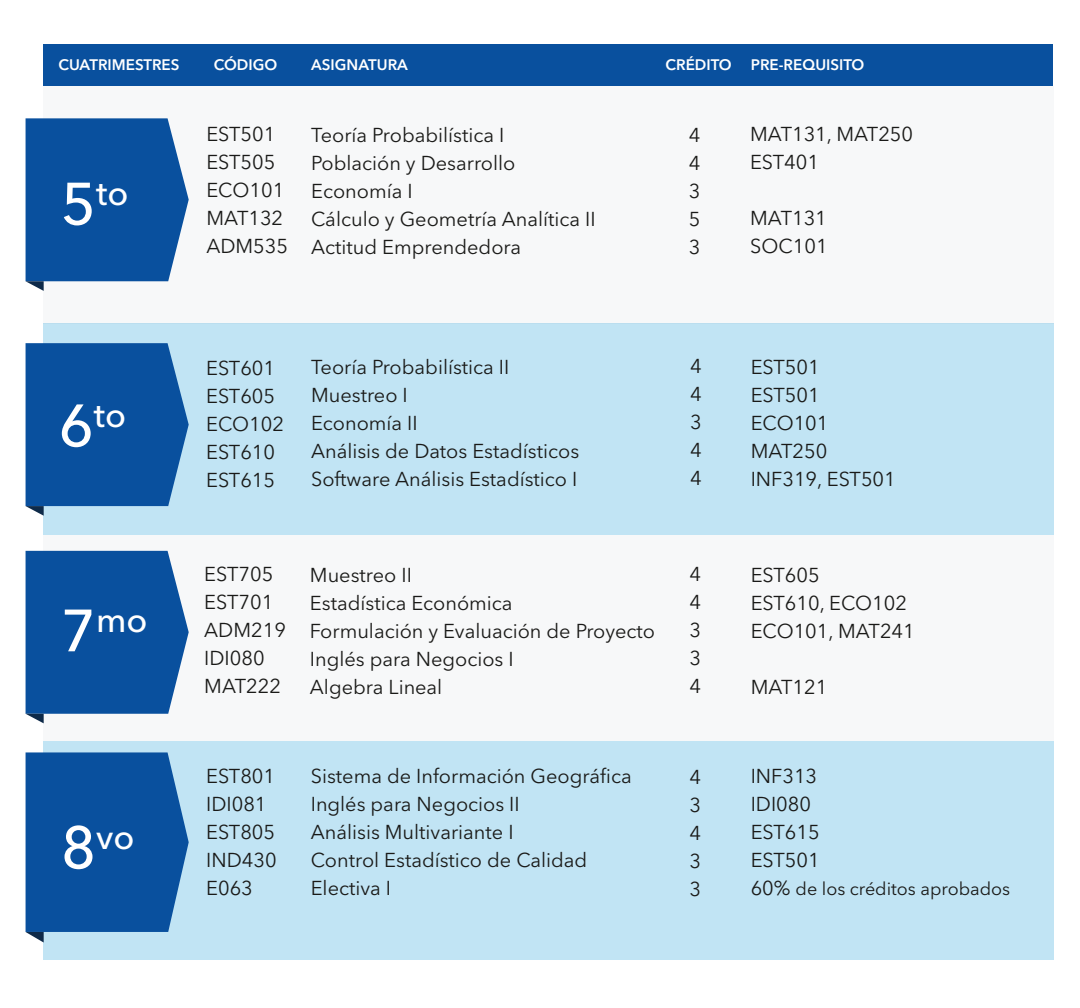
<style>
.page{position:relative;width:1080px;height:1008px;background:#fff}
.page>*{position:absolute;margin:0;border:0;box-sizing:border-box;transform-origin:0 0}
.t1{font:500 34.4px "Avenir Next LT Pro";color:#fff}
.t2{font:20px/28px "Avenir Next LT Pro";color:#1a1a18}
.t3{font:18px "Avenir Next LT Pro";color:#1a1a18}
.t4{font:600 15.2px "Avenir Next LT Pro";color:#fff}
.s1{font-size:59px}
.s2{font-size:20px}
</style>
<div class="page">
<div style="left:44px;top:86px;width:1010px;height:238px;background:#f7f8f9"></div>
<svg style="left:26px;top:118px;width:163px;height:173px;background:#2463a8"></svg>
<div style="left:44px;top:323px;width:1010px;height:212px;background:#c1e4f4"></div>
<svg style="left:26px;top:343px;width:163px;height:173px;background:#1e61a7"></svg>
<div style="left:44px;top:535px;width:1010px;height:206px;background:#f7f8f9"></div>
<svg style="left:26px;top:551px;width:163px;height:172px;background:#2362a7"></svg>
<div style="left:44px;top:741px;width:1010px;height:219px;background:#c1e4f4"></div>
<svg style="left:26px;top:752px;width:163px;height:191px;background:#1f61a8"></svg>
<div style="left:44px;top:44px;width:1009px;height:42px;background:#09509e"></div>
<p class="t4" style="left:58px;top:55px;width:123px">CUATRIMESTRES</p>
<p class="t4" style="left:214px;top:55px;width:65px">CÓDIGO</p>
<p class="t4" style="left:311px;top:55px;width:98px">ASIGNATURA</p>
<p class="t4" style="left:666px;top:55px;width:68px">CRÉDITO</p>
<p class="t4" style="left:751px;top:55px;width:115px">PRE-REQUISITO</p>
<h1 class="t1" style="left:61px;top:172px;width:69px"><span class="s1">5</span>to</h1>
<h1 class="t1" style="left:59px;top:394px;width:69px"><span class="s1">6</span>to</h1>
<h1 class="t1" style="left:61px;top:599px;width:88px"><span class="s1">7</span>mo</h1>
<h1 class="t1" style="left:61px;top:816px;width:75px"><span class="s1">8</span>vo</h1>
<p class="t2" style="left:206px;top:120px;width:83px">EST501<br>EST505<br>ECO101<br>MAT132<br>ADM535</p>
<p class="t2" style="left:750px;top:120px;width:165px">MAT131, MAT250<br>EST401</p>
<p class="t2" style="left:311px;top:121px;width:286px">Teoría Probabilística I<br>Población y Desarrollo<br>Economía I<br>Cálculo y Geometría Analítica II<br>Actitud Emprendedora</p>
<p class="t2" style="left:689px;top:121px;width:13px;text-align:justify">4<br>4<br>3<br>5<br>3</p>
<p class="t2" style="left:750px;top:204px;width:79px">MAT131<br>SOC101</p>
<p class="t2" style="left:311px;top:353px;width:270px">Teoría Probabilística II<br>Muestreo I<br>Economía II<br>Análisis de Datos Estadísticos<br>Software Análisis Estadístico I</p>
<p class="t2" style="left:206px;top:354px;width:79px">EST601<br>EST605<br>ECO102<br>EST610<br>EST615</p>
<p class="t2" style="left:690px;top:352px;width:13px;text-align:justify">4<br>4<br>3<br>4<br>4</p>
<p class="t2" style="left:204px;top:559px;width:83px">EST705<br>EST701<br>ADM219<br>IDI080<br>MAT222</p>
<p class="t2" style="left:689px;top:559px;width:13px;text-align:justify">4<br>4<br>3<br>3<br>4</p>
<p class="t2" style="left:310px;top:561px;width:347px">Muestreo II<br>Estadística Económica<br>Formulación y Evaluación de Proyecto<br>Inglés para Negocios I<br>Algebra Lineal</p>
<p class="t2" style="left:311px;top:762px;width:322px">Sistema de Información Geográfica<br>Inglés para Negocios II<br>Análisis Multivariante I<br>Control Estadístico de Calidad<br>Electiva I</p>
<p class="t2" style="left:206px;top:762px;width:72px">EST801<br>IDI081<br>EST805<br>IND430<br>E063</p>
<p class="t2" style="left:689px;top:763px;width:13px;text-align:justify">4<br>3<br>4<br>3<br>3</p>
<p class="t2" style="left:751px;top:353px;width:147px">EST501<br>EST501<br>ECO101<br>MAT250<br>INF319, EST501</p>
<p class="t2" style="left:751px;top:561px;width:166px">EST605<br>EST610, ECO102<br>ECO101, MAT241</p>
<p class="t2" style="left:751px;top:673px;width:78px">MAT121</p>
<p class="t2" style="left:751px;top:762px;width:70px">INF313<br>IDI080<br>EST615<br>EST501</p>
<p class="t3" style="left:751px;top:878px;width:261px"><span class="s2">60%</span> de los créditos aprobados</p>
</div>
